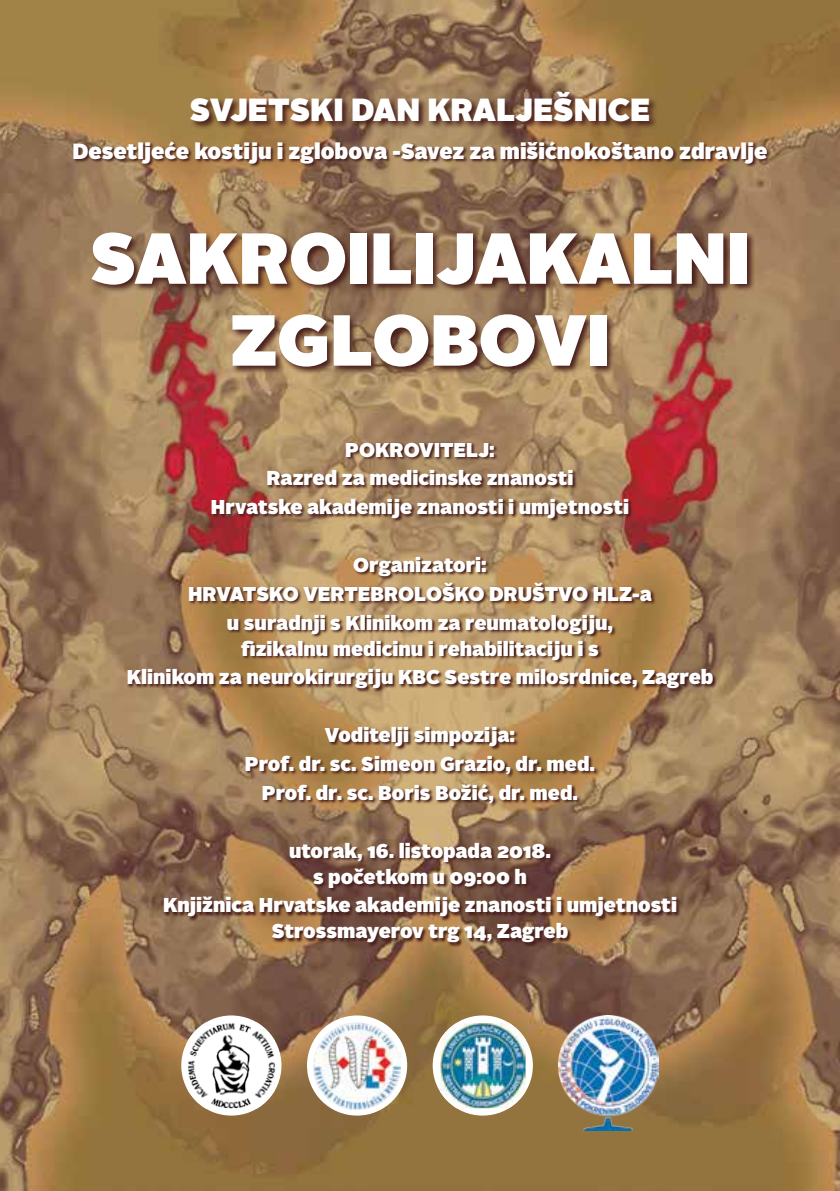
<style>
.page{position:relative;width:840px;height:1191px;background:#fff}
.page>*{position:absolute;margin:0;border:0;box-sizing:border-box;transform-origin:0 0}
.t1{font:900 72px/81.8px "Alright Sans";color:#fff;text-align:center}
.t2{font:900 32px "Alright Sans";color:#fff}
.t3{font:900 22px "Alright Sans";color:#fff}
.t4{font:900 20px/28.8px "Alright Sans";color:#fff;text-align:center}
</style>
<div class="page">
<img style="left:0;top:0;width:839px;height:1191px">
<svg style="left:91px;top:231px;width:663px;height:144px;background:#835c44"></svg>
<svg style="left:127px;top:442px;width:589px;height:505px;background:#99704f"></svg>
<svg style="left:189px;top:91px;width:468px;height:39px;background:#7f593d"></svg>
<svg style="left:73px;top:141px;width:697px;height:27px;background:#845d3e"></svg>
<div style="left:181px;top:1015px;width:100px;height:100px;background:#fff;border-radius:50%"></div>
<img style="left:187px;top:1022px;width:88px;height:86px">
<div style="left:307px;top:1015px;width:100px;height:100px;background:#fff;border-radius:50%"></div>
<img style="left:313px;top:1022px;width:87px;height:88px">
<div style="left:432px;top:1015px;width:100px;height:100px;background:#fff;border-radius:50%"></div>
<img style="left:440px;top:1022px;width:85px;height:86px">
<img style="left:558px;top:1015px;width:100px;height:115px">
<h2 class="t2" style="left:190px;top:86px;width:461px">SVJETSKI DAN KRALJEŠNICE</h2>
<p class="t3" style="left:72px;top:135px;width:696px">Desetljeće kostiju i zglobova -Savez za mišićnokoštano zdravlje</p>
<h1 class="t1" style="left:90px;top:217px;width:660px">SAKROILIJAKALNI<br>ZGLOBOVI</h1>
<p class="t4" style="left:211px;top:435px;width:419px">POKROVITELJ:<br>Razred za medicinske znanosti<br>Hrvatske akademije znanosti i umjetnosti</p>
<p class="t4" style="left:188px;top:550px;width:465px">Organizatori:<br>HRVATSKO VERTEBROLOŠKO DRUŠTVO HLZ-a u suradnji s Klinikom za reumatologiju,</p>
<p class="t4" style="left:127px;top:634px;width:588px">fizikalnu medicinu i rehabilitaciju i s<br>Klinikom za neurokirurgiju KBC Sestre milosrdnice, Zagreb</p>
<p class="t4" style="left:245px;top:720px;width:351px">Voditelji simpozija:<br>Prof. dr. sc. Simeon Grazio, dr. med.<br>Prof. dr. sc. Boris Božić, dr. med.</p>
<p class="t4" style="left:289px;top:837px;width:263px;line-height:26px">utorak, 16. listopada 2018. s početkom u 09:00 h</p>
<p class="t4" style="left:163px;top:892px;width:515px;line-height:26px">Knjižnica Hrvatske akademije znanosti i umjetnosti<br>Strossmayerov trg 14, Zagreb</p>
</div>
